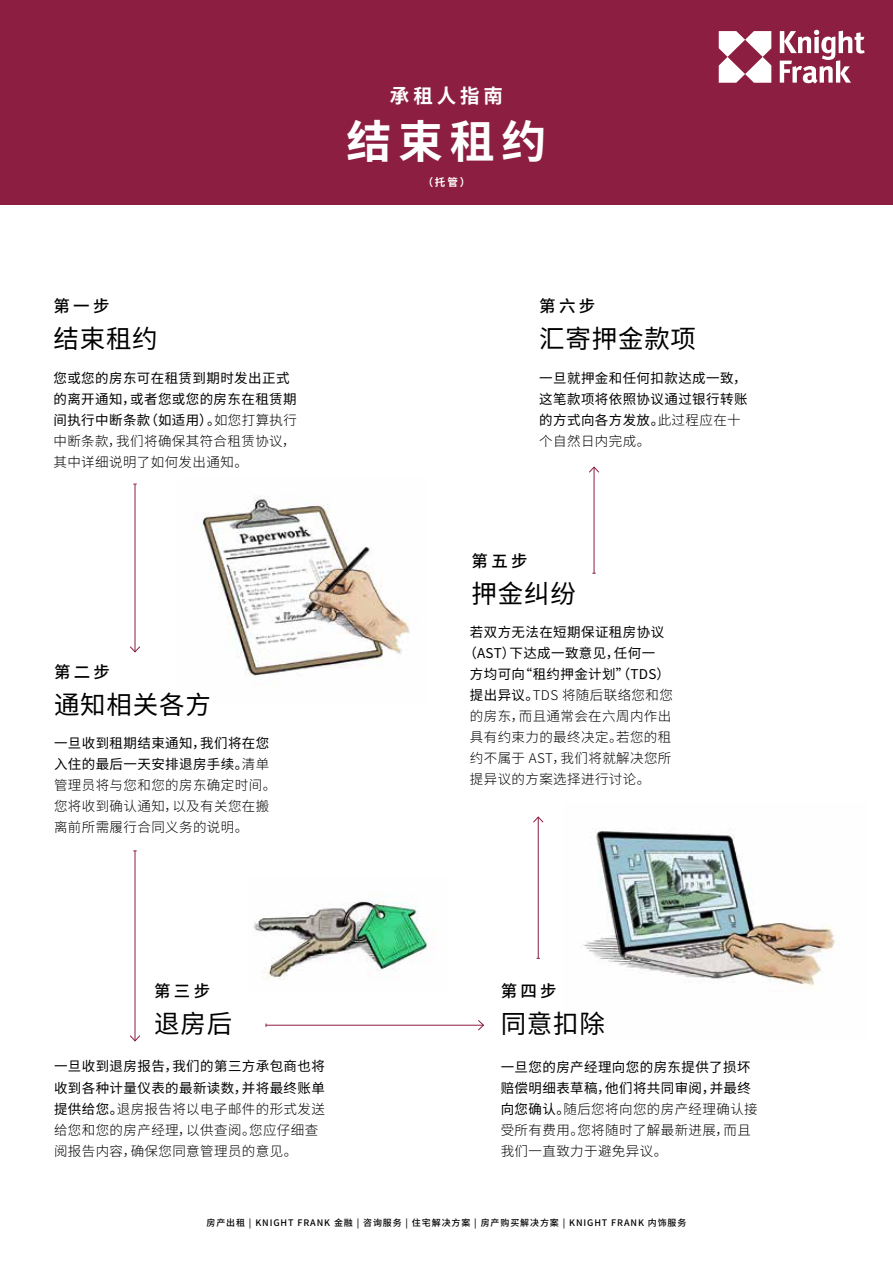
<style>
.page{position:relative;width:893px;height:1263px;background:#fff}
.page>*{position:absolute;margin:0;border:0;box-sizing:border-box;transform-origin:0 0}
.t1{font:700 45px "Noto Sans CJ Ksc";color:#fff}
.t2{font:25.5px "Noto Sans CJ Ksc";letter-spacing:.03em;color:#000}
.t3{font:25.5px "Noto Sans CJ Ksc";color:#000}
.t4{font:700 19.5px "Noto Sans CJ Ksc";letter-spacing:.2em;color:#fff}
.t5{font:500 16.5px "Noto Sans CJ Ksc";letter-spacing:.2em;color:#000}
.t6{font:300 13.5px/21px "Noto Sans CJ Ksc";letter-spacing:.03em;color:#000}
.t7{font:13.5px/21px "Noto Sans CJ Ksc";letter-spacing:.03em;color:#000}
.t8{font:700 10.5px "Noto Sans CJ Ksc";color:#fff}
.t9{font:500 9px "Noto Sans CJ Ksc";letter-spacing:.1em;color:#000}
.s1{font-weight:300}
.s2{font-weight:400}
</style>
<div class="page">
<img style="left:583px;top:828px;width:253px;height:160px">
<img style="left:253px;top:896px;width:181px;height:84px">
<div style="left:0;top:0;width:893px;height:204px;background:#8b1e41"></div>
<hr style="left:135px;top:484px;width:1px;height:168px;background:#8b1e41">
<svg style="left:130px;top:646px;width:10px;height:7px"></svg>
<hr style="left:266px;top:1025px;width:217px;height:1px;background:#8b1e41">
<svg style="left:477px;top:1020px;width:8px;height:11px"></svg>
<hr style="left:594px;top:467px;width:1px;height:106px;background:#8b1e41">
<svg style="left:589px;top:466px;width:10px;height:7px"></svg>
<hr style="left:538px;top:817px;width:1px;height:141px;background:#8b1e41">
<svg style="left:533px;top:816px;width:11px;height:7px"></svg>
<hr style="left:135px;top:851px;width:1px;height:190px;background:#8b1e41">
<svg style="left:130px;top:1035px;width:10px;height:7px"></svg>
<svg style="left:719px;top:31px;width:52px;height:52px"></svg>
<svg style="left:780px;top:30px;width:85px;height:53px"></svg>
<img style="left:196px;top:496px;width:214px;height:181px">
<h3 class="t4" style="left:390px;top:84px;width:115px">承租人指南</h3>
<h1 class="t1" style="left:346px;top:116px;width:202px">结束租约</h1>
<p class="t5" style="left:54px;top:297px;width:58px">第一步</p>
<h2 class="t3" style="left:54px;top:324px;width:106px">结束租约</h2>
<p class="t8" style="left:423px;top:176px;width:49px">（托管）</p>
<p class="t5" style="left:539px;top:297px;width:58px">第六步</p>
<h2 class="t2" style="left:539px;top:324px;width:158px">汇寄押金款项</h2>
<p class="t7" style="left:54px;top:368px;width:245px">您或您的房东可在租赁到期时发出正式的离开通知，或者您或您的房东在租赁期间执行中断条款（如适用）。<span class="s1">如您打算执行中断条款，我们将确保其符合租赁协议，其中详细说明了如何发出通知。</span></p>
<p class="t7" style="left:539px;top:368px;width:210px">一旦就押金和任何扣款达成一致，这笔款项将依照协议通过银行转账的方式向各方发放。<span class="s1">此过程应在十个自然日内完成。</span></p>
<p class="t5" style="left:54px;top:663px;width:58px">第二步</p>
<h2 class="t2" style="left:54px;top:691px;width:158px">通知相关各方</h2>
<p class="t6" style="left:54px;top:733px;width:224px"><span class="s2">一旦收到租期结束通知，我们将在您入住的最后一天安排退房手续。</span>清单管理员将与您和您的房东确定时间。您将收到确认通知，以及有关您在搬离前所需履行合同义务的说明。</p>
<p class="t5" style="left:154px;top:981px;width:58px">第三步</p>
<h2 class="t2" style="left:154px;top:1009px;width:80px">退房后</h2>
<p class="t5" style="left:472px;top:552px;width:58px">第五步</p>
<h2 class="t2" style="left:472px;top:579px;width:106px">押金纠纷</h2>
<p class="t7" style="left:470px;top:622px;width:196px">若双方无法在短期保证租房协议</p>
<p class="t7" style="left:464px;top:643px;width:193px">（AST）下达成一致意见，任何一</p>
<p class="t7" style="left:470px;top:664px;width:202px">方均可向“租约押金计划”（TDS）</p>
<p class="t6" style="left:470px;top:685px;width:205px"><span class="s2">提出异议。</span>TDS 将随后联络您和您</p>
<p class="t6" style="left:470px;top:706px;width:203px">的房东，而且通常会在六周内作出</p>
<p class="t6" style="left:470px;top:727px;width:203px">具有约束力的最终决定。若您的租</p>
<p class="t6" style="left:470px;top:748px;width:203px">约不属于 AST，我们将就解决您所</p>
<p class="t6" style="left:470px;top:769px;width:182px">提异议的方案选择进行讨论。</p>
<p class="t5" style="left:501px;top:981px;width:58px">第四步</p>
<h2 class="t2" style="left:501px;top:1009px;width:106px">同意扣除</h2>
<p class="t6" style="left:54px;top:1056px;width:272px"><span class="s2">一旦收到退房报告，我们的第三方承包商也将收到各种计量仪表的最新读数，并将最终账单提供给您。</span>退房报告将以电子邮件的形式发送给您和您的房产经理，以供查阅。您应仔细查阅报告内容，确保您同意管理员的意见。</p>
<p class="t6" style="left:501px;top:1056px;width:259px"><span class="s2">一旦您的房产经理向您的房东提供了损坏赔偿明细表草稿，他们将共同审阅，并最终向您确认。</span>随后您将向您的房产经理确认接受所有费用。您将随时了解最新进展，而且我们一直致力于避免异议。</p>
<p class="t9" style="left:206px;top:1217px;width:482px">房产出租 | KNIGHT FRANK 金融 | 咨询服务 | 住宅解决方案 | 房产购买解决方案 | KNIGHT FRANK 内饰服务</p>
</div>
